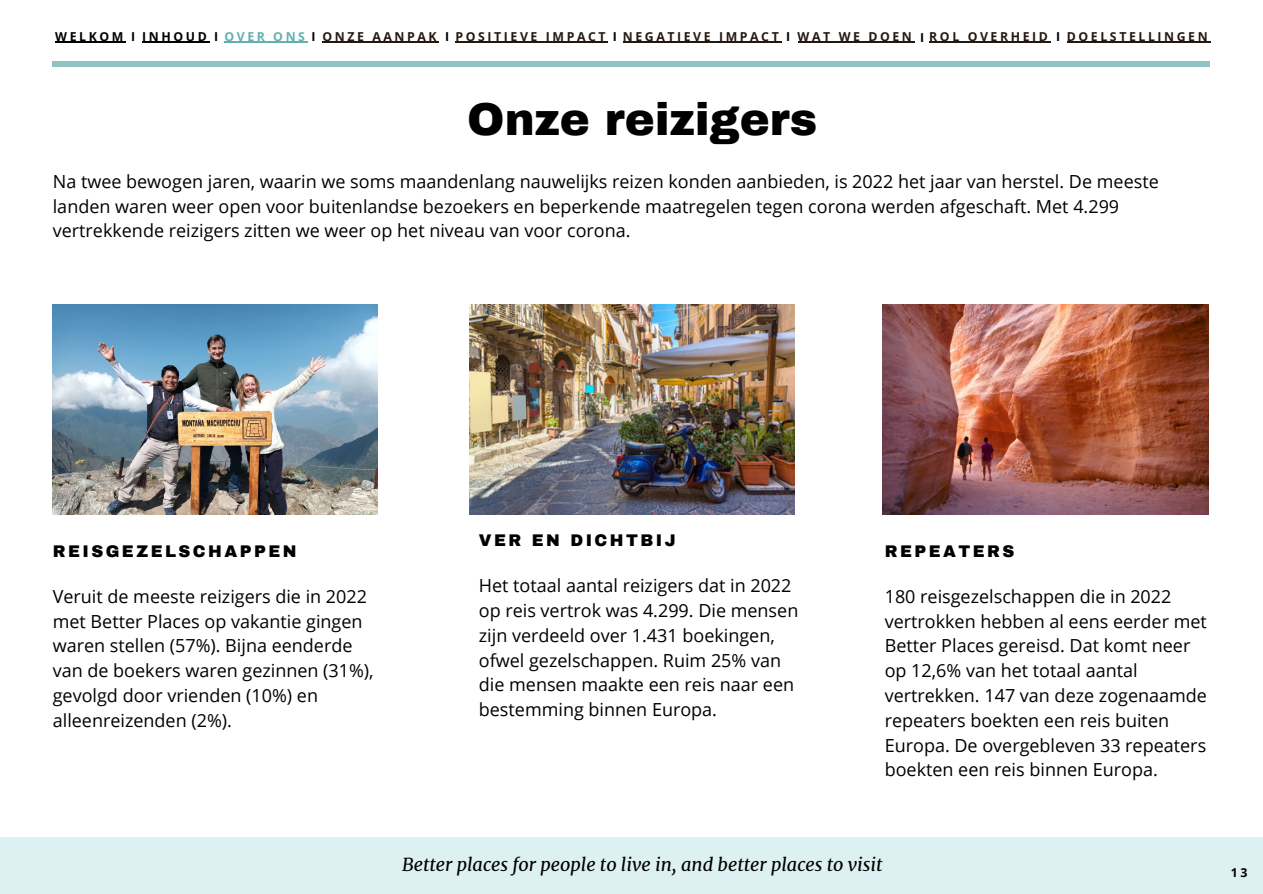
<style>
.page{position:relative;width:1263px;height:894px;background:#fff}
.page>*{position:absolute;margin:0;border:0;box-sizing:border-box;transform-origin:0 0}
.t1{font:900 45px "Archivo";color:#000}
.t2{font:18px/24.8px "Open Sans";color:#000}
.t3{font:italic 18px "Merriweather";color:#000}
.t4{font:900 16.5px "Archivo";letter-spacing:.15em;color:#000}
.t5{font:700 12.3px "Open Sans";letter-spacing:.21em;color:#241710}
.t6{font:700 12.3px "Open Sans";color:#000}
.s1{color:#000}
.s2{color:#63b0b0}
</style>
<div class="page">
<img style="left:53px;top:305px;width:325px;height:209px">
<hr style="left:53px;top:62px;width:1157px;height:4px;background:#93c2c3">
<div style="left:0;top:837px;width:1263px;height:56px;background:#def1f2"></div>
<img style="left:470px;top:305px;width:325px;height:209px">
<img style="left:883px;top:305px;width:325px;height:209px">
<hr style="left:55px;top:42px;width:71px;height:1px;background:#000">
<hr style="left:142px;top:42px;width:67px;height:1px;background:#000">
<hr style="left:224px;top:42px;width:84px;height:1px;background:#63b0b0">
<hr style="left:322px;top:42px;width:117px;height:1px;background:#241710">
<hr style="left:456px;top:42px;width:152px;height:1px;background:#241710">
<hr style="left:623px;top:42px;width:158px;height:1px;background:#241710">
<hr style="left:929px;top:42px;width:122px;height:1px;background:#241710">
<hr style="left:798px;top:42px;width:116px;height:1px;background:#241710">
<hr style="left:1067px;top:42px;width:143px;height:1px;background:#241710">
<p class="t5" style="left:55px;top:28px;width:1154px"><span class="s1">WELKOM I INHOUD I</span> <span class="s2">OVER ONS</span> <span class="s1">I</span> ONZE AANPAK <span class="s1">I</span> POSITIEVE IMPACT <span class="s1">I</span> NEGATIEVE IMPACT <span class="s1">I</span> WAT WE DOEN <span class="s1">I</span> ROL OVERHEID <span class="s1">I</span> DOELSTELLINGEN</p>
<h1 class="t1" style="left:467px;top:95px;width:352px">Onze reizigers</h1>
<p class="t2" style="left:53px;top:168px;width:1107px">Na twee bewogen jaren, waarin we soms maandenlang nauwelijks reizen konden aanbieden, is 2022 het jaar van herstel. De meeste landen waren weer open voor buitenlandse bezoekers en beperkende maatregelen tegen corona werden afgeschaft. Met 4.299 vertrekkende reizigers zitten we weer op het niveau van voor corona.</p>
<p class="t4" style="left:53px;top:542px;width:245px">REISGEZELSCHAPPEN</p>
<p class="t2" style="left:53px;top:583px;width:322px">Veruit de meeste reizigers die in 2022 met Better Places op vakantie gingen waren stellen (57%). Bijna eenderde van de boekers waren gezinnen (31%), gevolgd door vrienden (10%) en alleenreizenden (2%).</p>
<p class="t4" style="left:479px;top:531px;width:198px">VER EN DICHTBIJ</p>
<p class="t2" style="left:479px;top:572px;width:321px">Het totaal aantal reizigers dat in 2022 op reis vertrok was 4.299. Die mensen zijn verdeeld over 1.431 boekingen, ofwel gezelschappen. Ruim 25% van die mensen maakte een reis naar een bestemming binnen Europa.</p>
<p class="t4" style="left:885px;top:542px;width:131px">REPEATERS</p>
<p class="t2" style="left:885px;top:583px;width:324px">180 reisgezelschappen die in 2022 vertrokken hebben al eens eerder met Better Places gereisd. Dat komt neer op 12,6% van het totaal aantal vertrekken. 147 van deze zogenaamde repeaters boekten een reis buiten Europa. De overgebleven 33 repeaters boekten een reis binnen Europa.</p>
<p class="t3" style="left:402px;top:852px;width:482px">Better places for people to live in, and better places to visit</p>
<p class="t6" style="left:1231px;top:863px;width:18px">13</p>
</div>
